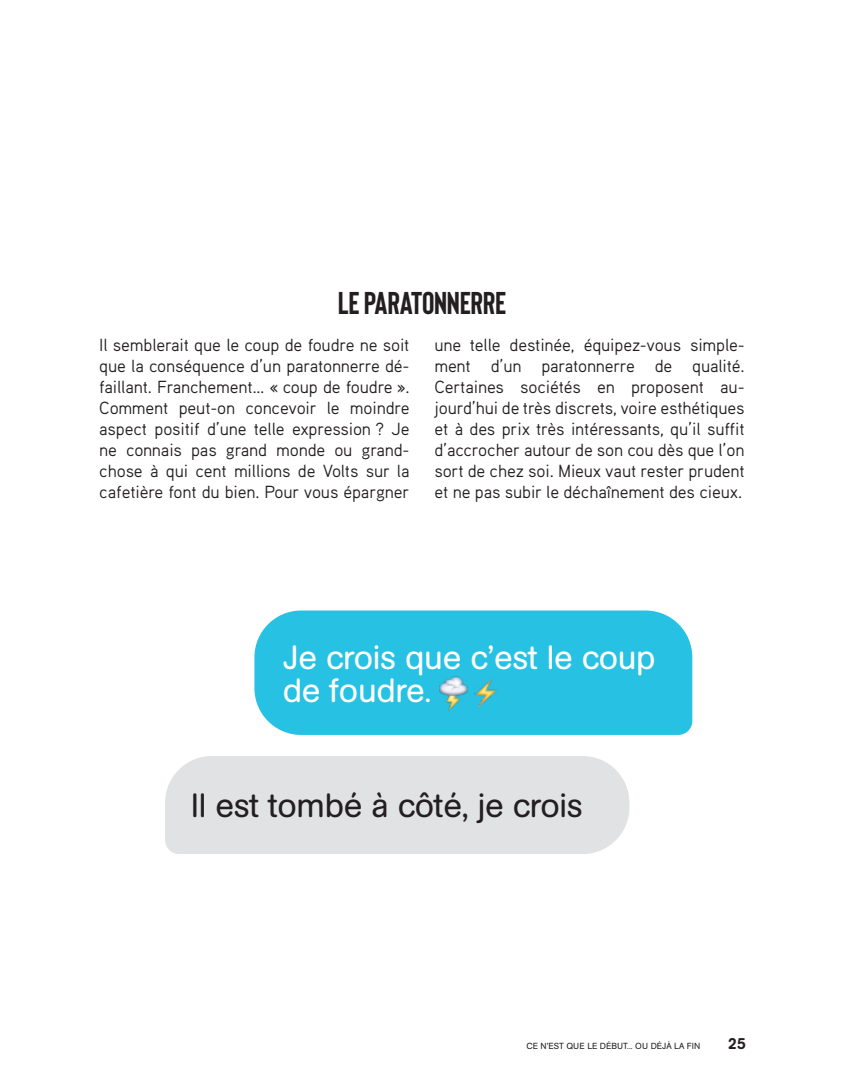
<style>
.page{position:relative;width:844px;height:1092px;background:#fff}
.page>*{position:absolute;margin:0;border:0;box-sizing:border-box;transform-origin:0 0}
.t1{font:33.25px/33.2px "AG Book Rounded";letter-spacing:-.01em;color:#fff}
.t2{font:33.25px "AG Book Rounded";letter-spacing:-.01em;color:#231f20}
.t3{font:700 31.5px "Bison";letter-spacing:-.01em;color:#231f20}
.t4{font:17.5px/21px "Aaux Pro";letter-spacing:-.01em;color:#231f20;text-align:justify}
.t5{font:500 15.75px "AG Book Rounded";color:#231f20}
.t6{font:8.75px "AG Book Rounded";color:#231f20}
</style>
<div class="page">
<div style="left:254px;top:610px;width:438px;height:124px;background:#27c1e4"></div>
<div style="left:165px;top:756px;width:464px;height:98px;background:#e1e2e4"></div>
<img style="left:439px;top:676px;width:29px;height:35px">
<img style="left:475px;top:677px;width:22px;height:32px">
<h2 class="t3" style="left:338px;top:286px;width:170px">LE PARATONNERRE</h2>
<p class="t4" style="left:99px;top:334px;width:312px">Il semblerait que le coup de foudre ne soit que la conséquence d’un paratonnerre dé&shy;faillant. Franchement… « coup de foudre ».<br>Comment peut-on concevoir le moindre aspect positif d’une telle expression ? Je ne connais pas grand monde ou grand&shy;chose à qui cent millions de Volts sur la cafetière font du bien. Pour vous épargner</p>
<p class="t4" style="left:434px;top:334px;width:312px">une telle destinée, équipez-vous simple&shy;ment d’un paratonnerre de qualité.<br>Certaines sociétés en proposent au&shy;jourd’hui de très discrets, voire esthétiques et à des prix très intéressants, qu’il suffit d’accrocher autour de son cou dès que l’on sort de chez soi. Mieux vaut rester prudent et ne pas subir le déchaînement des cieux.</p>
<h1 class="t1" style="left:283px;top:640px;width:374px">Je crois que c’est le coup de foudre.</h1>
<h1 class="t2" style="left:191px;top:786px;width:393px">Il est tombé à côté, je crois</h1>
<p class="t6" style="left:526px;top:1040px;width:175px">CE N’EST QUE LE DÉBUT... OU DÉJÀ LA FIN</p>
<p class="t5" style="left:728px;top:1033px;width:19px">25</p>
</div>
